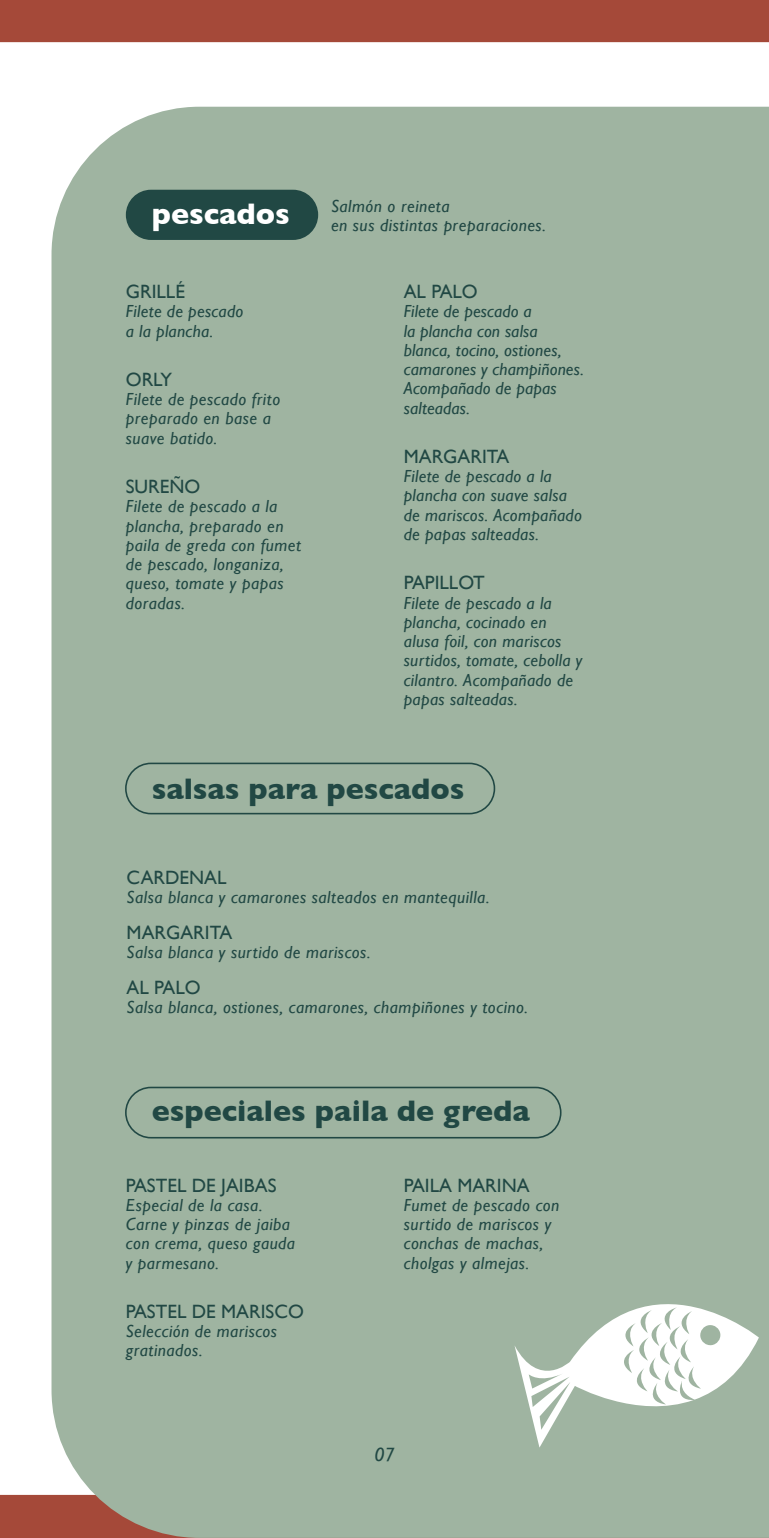
<style>
.page{position:relative;width:769px;height:1538px;background:#a54939}
.page>*{position:absolute;margin:0;border:0;box-sizing:border-box;transform-origin:0 0}
.t1{font:700 30.28px "Gill Sans";color:#214844}
.t2{font:700 30.28px "Gill Sans";color:#fff}
.t3{font:19.25px "Gill Sans";color:#214844}
.t4{font:italic 19.25px "Gill Sans";color:#214844}
.t5{font:italic 17.5px/19.2px "Gill Sans";letter-spacing:.025em;color:#214844}
.t6{font:italic 17.5px/19.2px "Gill Sans";letter-spacing:.005em;color:#214844}
</style>
<div class="page">
<div style="left:0;top:42px;width:769px;height:1453px;background:#fff"></div>
<div style="left:52px;top:107px;width:717px;height:1431px;background:#9fb4a1"></div>
<svg style="left:514px;top:1248px;width:245px;height:199px;background:#bbc9bc"></svg>
<div style="left:126px;top:190px;width:192px;height:50px;background:#214844;border-radius:25px"></div>
<div style="left:125px;top:1087px;width:436px;height:51px;border:2px solid #214844;border-radius:25px"></div>
<div style="left:125px;top:763px;width:370px;height:51px;border:2px solid #214844;border-radius:25px"></div>
<h1 class="t2" style="left:152px;top:196px;width:140px">pescados</h1>
<p class="t3" style="left:126px;top:280px;width:59px">GRI LLÉ</p>
<p class="t5" style="left:126px;top:302px;width:119px">Filete de pescado a la plancha.</p>
<p class="t3" style="left:126px;top:368px;width:48px">ORLY</p>
<p class="t5" style="left:126px;top:390px;width:156px">Filete de pescado frito preparado en base a suave batido.</p>
<p class="t3" style="left:126px;top:475px;width:76px">SUREÑO</p>
<p class="t5" style="left:126px;top:497px;width:177px">Filete de pescado a la plancha, preparado en paila de greda con fumet de pescado, longaniza, queso, tomate y papas doradas.</p>
<p class="t5" style="left:331px;top:196px;width:216px">Salmón o reineta<br>en sus distintas preparaciones.</p>
<p class="t3" style="left:404px;top:280px;width:76px">AL PALO</p>
<p class="t6" style="left:404px;top:302px;width:181px">Filete de pescado a<br>la plancha con salsa blanca, tocino, ostiones, camarones y champiñones.<br>Acompañado de papas salteadas.</p>
<p class="t3" style="left:404px;top:445px;width:107px">MARGARITA</p>
<p class="t5" style="left:404px;top:467px;width:180px">Filete de pescado a la plancha con suave salsa de mariscos. Acompañado de papas salteadas.</p>
<p class="t3" style="left:404px;top:572px;width:82px">PAPILLOT</p>
<p class="t5" style="left:404px;top:593px;width:180px">Filete de pescado a la plancha, cocinado en alusa foil, con mariscos surtidos, tomate, cebolla y cilantro. Acompañado de papas salteadas.</p>
<h1 class="t1" style="left:152px;top:771px;width:314px">salsas para pescados</h1>
<p class="t3" style="left:127px;top:866px;width:100px">CARDENAL</p>
<p class="t5" style="left:127px;top:887px;width:364px">Salsa blanca y camarones salteados en mantequilla.</p>
<p class="t3" style="left:127px;top:921px;width:107px">MARGARITA</p>
<p class="t5" style="left:127px;top:942px;width:245px">Salsa blanca y surtido de mariscos.</p>
<p class="t3" style="left:127px;top:976px;width:76px">AL PALO</p>
<p class="t5" style="left:127px;top:998px;width:403px">Salsa blanca, ostiones, camarones, champiñones y tocino.</p>
<h1 class="t1" style="left:152px;top:1093px;width:379px">especiales paila de greda</h1>
<p class="t3" style="left:126px;top:1174px;width:20px">PASTE</p>
<p class="t3" style="left:177px;top:1174px;width:55px">L DE JAIBAS</p>
<p class="t5" style="left:126px;top:1195px;width:171px">Especial de la casa.<br>Carne y pinzas de jaiba con crema, queso gauda y parmesano.</p>
<p class="t3" style="left:126px;top:1300px;width:179px">PASTEL DE MARISCO</p>
<p class="t5" style="left:126px;top:1321px;width:153px">Selección de mariscos gratinados.</p>
<p class="t3" style="left:404px;top:1174px;width:127px">PAILA MARINA</p>
<p class="t5" style="left:404px;top:1195px;width:157px">Fumet de pescado con surtido de mariscos y conchas de machas, cholgas y almejas.</p>
<p class="t4" style="left:375px;top:1443px;width:21px">07</p>
</div>
